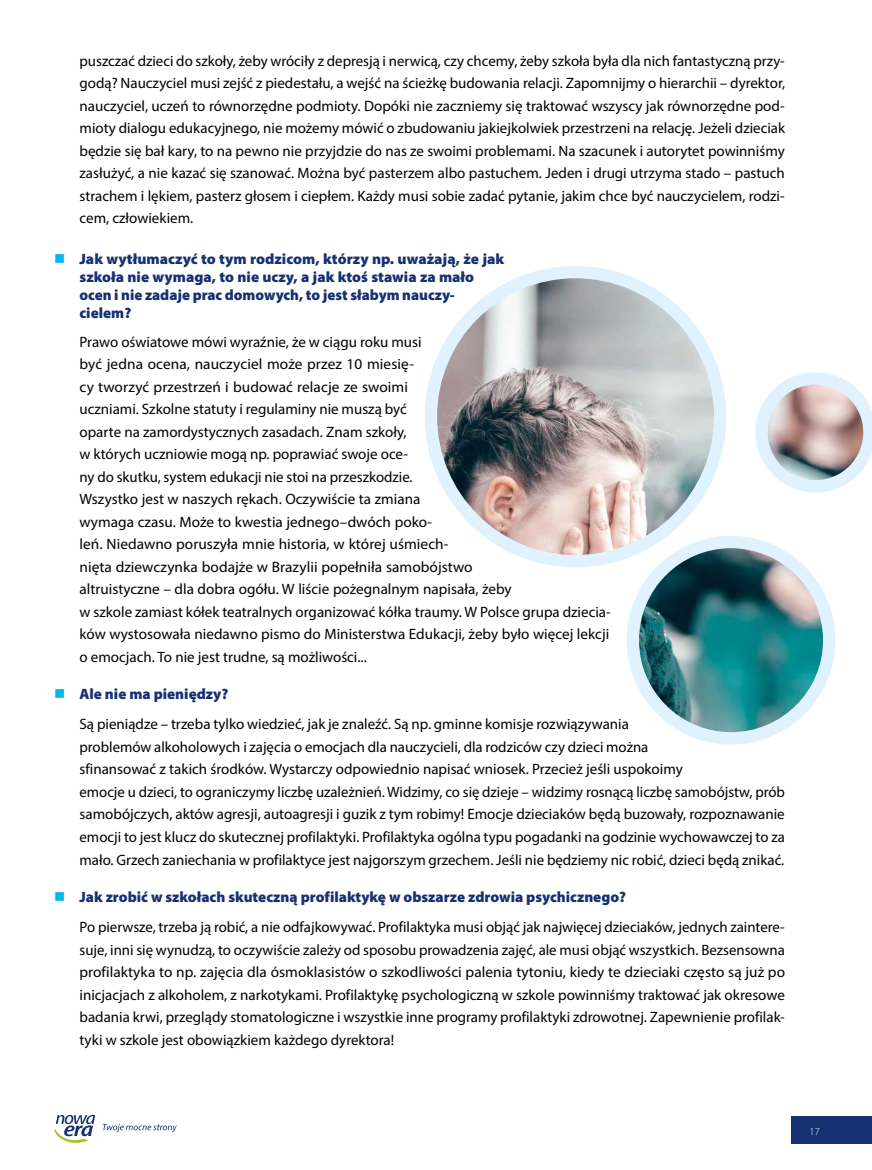
<style>
.page{position:relative;width:872px;height:1170px;background:#fff}
.page>*{position:absolute;margin:0;border:0;box-sizing:border-box;transform-origin:0 0}
.t1{font:15px/22.5px "Myriad Pro";color:#000;text-align:justify}
.t2{font:900 15px/18px "Myriad Pro";color:#163072}
.t3{font:300 10.5px "Myriad Pro";color:#fff}
</style>
<div class="page">
<svg style="left:54px;top:1115px;width:41px;height:27px"></svg>
<svg style="left:103px;top:1123px;width:74px;height:9px"></svg>
<img style="left:425px;top:266px;width:447px;height:479px">
<div style="left:791px;top:1115px;width:81px;height:28px;background:#163072"></div>
<p class="t1" style="left:80px;top:49px;width:707px">puszczać dzieci do szkoły, żeby wróciły z depresją i nerwicą, czy chcemy, żeby szkoła była dla nich fantastyczną przy&shy;godą? Nauczyciel musi zejść z piedestału, a wejść na ścieżkę budowania relacji. Zapomnijmy o hierarchii – dyrektor, nauczyciel, uczeń to równorzędne podmioty. Dopóki nie zaczniemy się traktować wszyscy jak równorzędne pod&shy;mioty dialogu edukacyjnego, nie możemy mówić o zbudowaniu jakiejkolwiek przestrzeni na relację. Jeżeli dzieciak będzie się bał kary, to na pewno nie przyjdzie do nas ze swoimi problemami. Na szacunek i autorytet powinniśmy zasłużyć, a nie kazać się szanować. Można być pasterzem albo pastuchem. Jeden i drugi utrzyma stado – pastuch strachem i lękiem, pasterz głosem i ciepłem. Każdy musi sobie zadać pytanie, jakim chce być nauczycielem, rodzi&shy;cem, człowiekiem.</p>
<p class="t2" style="left:80px;top:249px;width:426px">Jak wytłumaczyć to tym rodzicom, którzy np. uważają, że jak szkoła nie wymaga, to nie uczy, a jak ktoś stawia za mało ocen i nie zadaje prac domowych, to jest słabym nauczy&shy;cielem?</p>
<p class="t1" style="left:80px;top:330px;width:532px;text-align:left">Prawo oświatowe mówi wyraźnie, że w ciągu roku musi<br>być jedna ocena, nauczyciel może przez 10 miesię-<br>cy tworzyć przestrzeń i budować relacje ze swoimi<br>uczniami. Szkolne statuty i regulaminy nie muszą być<br>oparte na zamordystycznych zasadach. Znam szkoły,<br>w których uczniowie mogą np. poprawiać swoje oce-<br>ny do skutku, system edukacji nie stoi na przeszkodzie.<br>Wszystko jest w naszych rękach. Oczywiście ta zmiana<br>wymaga czasu. Może to kwestia jednego–dwóch poko-<br>leń. Niedawno poruszyła mnie historia, w której uśmiech-<br>nięta dziewczynka bodajże w Brazylii popełniła samobójstwo<br>altruistyczne – dla dobra ogółu. W liście pożegnalnym napisała, żeby<br>w szkole zamiast kółek teatralnych organizować kółka traumy. W Polsce grupa dziecia&shy;ków wystosowała niedawno pismo do Ministerstwa Edukacji, żeby było więcej lekcji o emocjach. To nie jest trudne, są możliwości...</p>
<p class="t2" style="left:80px;top:684px;width:150px">Ale nie ma pieniędzy?</p>
<p class="t1" style="left:80px;top:712px;width:707px;text-align:left">Są pieniądze – trzeba tylko wiedzieć, jak je znaleźć. Są np. gminne komisje rozwiązywania<br>problemów alkoholowych i zajęcia o emocjach dla nauczycieli, dla rodziców czy dzieci można<br>sfinansować z takich środków. Wystarczy odpowiednio napisać wniosek. Przecież jeśli uspokoimy<br>emocje u dzieci, to ograniczymy liczbę uzależnień. Widzimy, co się dzieje – widzimy rosnącą liczbę samobójstw, prób samobójczych, aktów agresji, autoagresji i guzik z tym robimy! Emocje dzieciaków będą buzowały, rozpoznawanie emocji to jest klucz do skutecznej profilaktyki. Profilaktyka ogólna typu pogadanki na godzinie wychowawczej to za mało. Grzech zaniechania w profilaktyce jest najgorszym grzechem. Jeśli nie będziemy nic robić, dzieci będą znikać.</p>
<p class="t2" style="left:80px;top:887px;width:548px">Jak zrobić w szkołach skuteczną profilaktykę w obszarze zdrowia psychicznego?</p>
<p class="t1" style="left:80px;top:915px;width:707px">Po pierwsze, trzeba ją robić, a nie odfajkowywać. Profilaktyka musi objąć jak najwięcej dzieciaków, jednych zaintere&shy;suje, inni się wynudzą, to oczywiście zależy od sposobu prowadzenia zajęć, ale musi objąć wszystkich. Bezsensowna profilaktyka to np. zajęcia dla ósmoklasistów o szkodliwości palenia tytoniu, kiedy te dzieciaki często są już po inicjacjach z alkoholem, z narkotykami. Profilaktykę psychologiczną w szkole powinniśmy traktować jak okresowe badania krwi, przeglądy stomatologiczne i wszystkie inne programy profilaktyki zdrowotnej. Zapewnienie profilak&shy;tyki w szkole jest obowiązkiem każdego dyrektora!</p>
<p class="t3" style="left:809px;top:1124px;width:12px">17</p>
</div>
